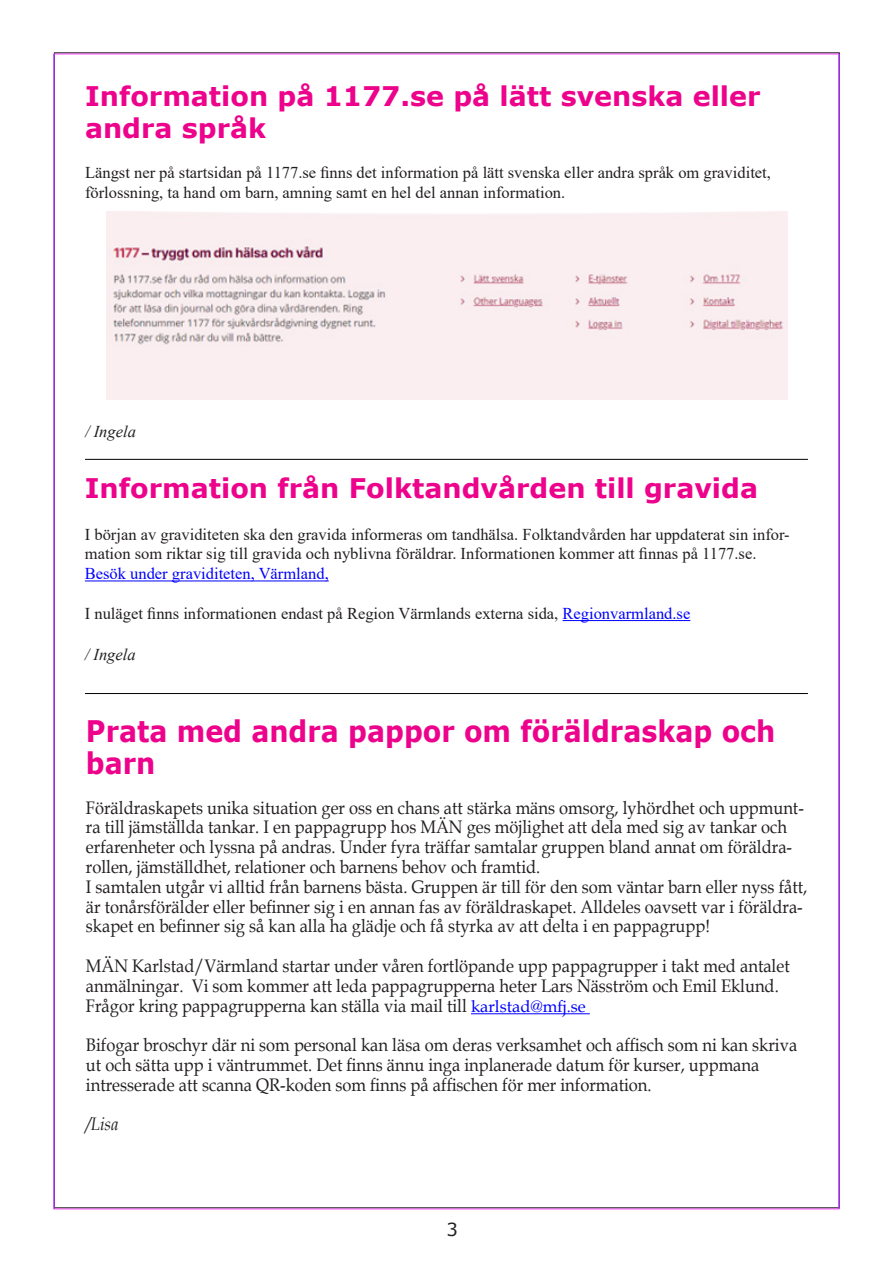
<style>
.page{position:relative;width:893px;height:1263px;background:#fff}
.page>*{position:absolute;margin:0;border:0;box-sizing:border-box;transform-origin:0 0}
.t1{font:700 29.7px/32.4px "Verdana";color:#ed028c;scale:.91 1}
.t2{font:700 27px/32.4px "Verdana";color:#ed028c}
.t3{font:18.15px/19.8px "Book Antiqua";color:#231f20;scale:.91 1}
.t4{font:italic 18.15px "Book Antiqua";color:#231f20;scale:.91 1}
.t5{font:18px "Verdana";color:#231f20}
.t6{font:16.5px/19.8px "Times New Roman";color:#231f20}
.t7{font:16.5px "Times New Roman";color:#00f}
.t8{font:italic 16.5px "Times New Roman";color:#231f20}
.s1{color:#00f}
.s2{font-size:16.5px;color:#00f}
</style>
<div class="page">
<hr style="left:85px;top:459px;width:723px;height:1px;background:#000">
<hr style="left:85px;top:693px;width:723px;height:1px;background:#000">
<img style="left:106px;top:211px;width:681px;height:189px">
<hr style="left:85px;top:580px;width:244px;height:1px;background:#00f">
<hr style="left:562px;top:620px;width:128px;height:1px;background:#00f">
<hr style="left:471px;top:1013px;width:119px;height:1px;background:#00f">
<hr style="left:54px;top:54px;width:1px;height:1155px;background:#93f">
<hr style="left:839px;top:54px;width:1px;height:1155px;background:#93f">
<p class="t2" style="left:85px;top:79px;width:677px">Information på 1177.se på lätt svenska eller andra språk</p>
<p class="t6" style="left:85px;top:162px;width:687px">Längst ner på startsidan på 1177.se finns det information på lätt svenska eller andra språk om graviditet, förlossning, ta hand om barn, amning samt en hel del annan information.</p>
<p class="t8" style="left:85px;top:420px;width:52px">/ Ingela</p>
<p class="t2" style="left:85px;top:472px;width:675px">Information från Folktandvården till gravida</p>
<p class="t6" style="left:85px;top:524px;width:706px">I början av graviditeten ska den gravida informeras om tandhälsa. Folktandvården har uppdaterat sin infor&shy;mation som riktar sig till gravida och nyblivna föräldrar. Informationen kommer att finnas på 1177.se.</p>
<p class="t7" style="left:85px;top:562px;width:245px">Besök under graviditeten, Värmland,</p>
<p class="t6" style="left:85px;top:603px;width:607px">I nuläget finns informationen endast på Region Värmlands externa sida, <span class="s1">Regionvarmland.se</span></p>
<p class="t8" style="left:85px;top:643px;width:52px">/ Ingela</p>
<p class="t1" style="left:86px;top:714px;width:759px">Prata med andra pappor om föräldraskap och barn</p>
<p class="t3" style="left:86px;top:797px;width:790px">Föräldraskapets unika situation ger oss en chans att stärka mäns omsorg, lyhördhet och uppmunt&shy;ra till jämställda tankar. I en pappagrupp hos MÄN ges möjlighet att dela med sig av tankar och erfarenheter och lyssna på andras. Under fyra träffar samtalar gruppen bland annat om föräldra&shy;rollen, jämställdhet, relationer och barnens behov och framtid.</p>
<p class="t3" style="left:86px;top:876px;width:794px">I samtalen utgår vi alltid från barnens bästa. Gruppen är till för den som väntar barn eller nyss fått, är tonårsförälder eller befinner sig i en annan fas av föräldraskapet. Alldeles oavsett var i föräldra&shy;skapet en befinner sig så kan alla ha glädje och få styrka av att delta i en pappagrupp!</p>
<p class="t3" style="left:86px;top:955px;width:775px">MÄN Karlstad/Värmland startar under våren fortlöpande upp pappagrupper i takt med antalet anmälningar. Vi som kommer att leda pappagrupperna heter Lars Näsström och Emil Eklund.<br>Frågor kring pappagrupperna kan ställa via mail till <span class="s2">karlstad@mfj.se</span></p>
<p class="t3" style="left:86px;top:1035px;width:783px">Bifogar broschyr där ni som personal kan läsa om deras verksamhet och affisch som ni kan skriva ut och sätta upp i väntrummet. Det finns ännu inga inplanerade datum för kurser, uppmana</p>
<p class="t3" style="left:86px;top:1074px;width:623px">intresserade att scanna QR-koden som finns på affischen för mer information.</p>
<p class="t4" style="left:86px;top:1111px;width:37px">/Lisa</p>
<p class="t5" style="left:446px;top:1217px;width:13px">3</p>
</div>
